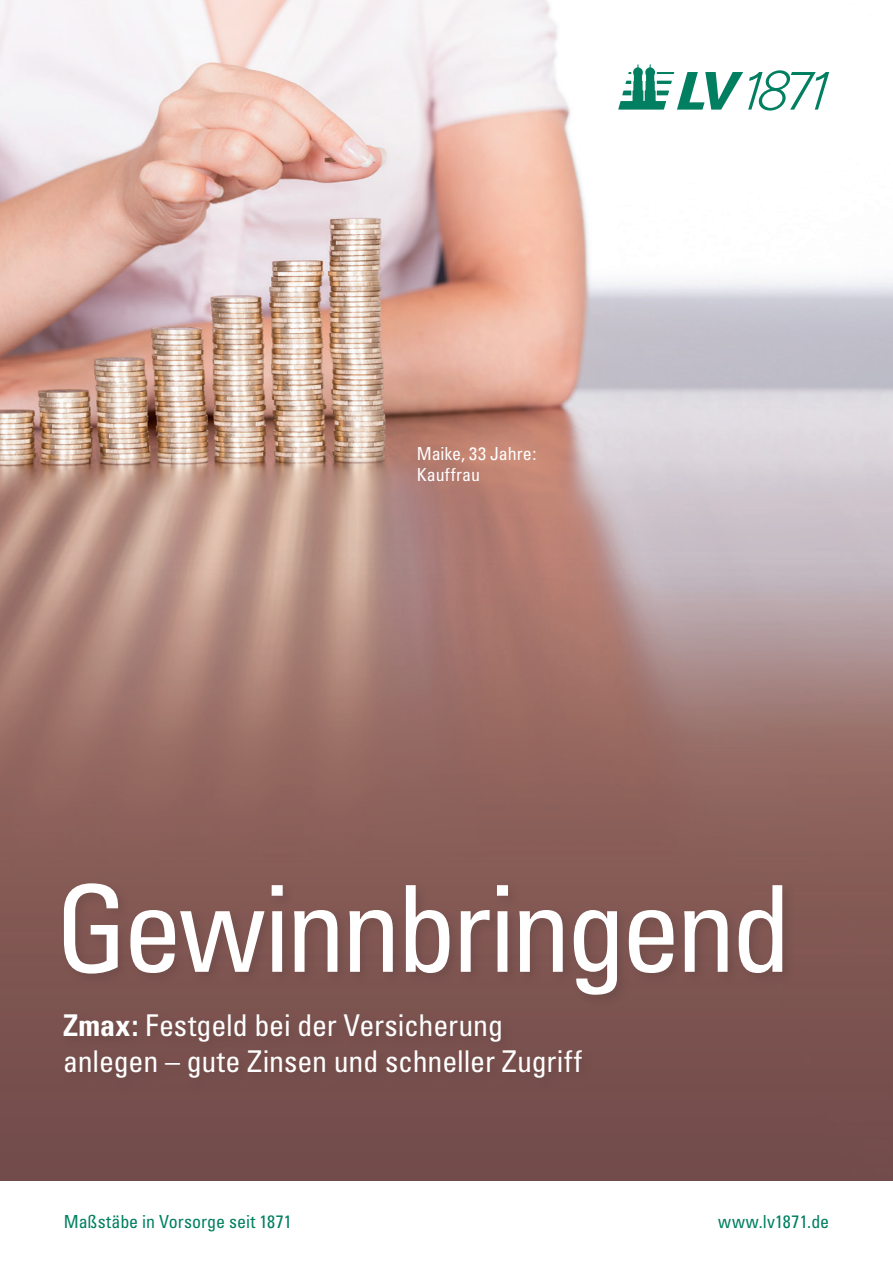
<style>
.page{position:relative;width:893px;height:1263px;background:#fff}
.page>*{position:absolute;margin:0;border:0;box-sizing:border-box;transform-origin:0 0}
.t1{font:condensed 120px "Univers";letter-spacing:-.04em;color:#fff}
.t2{font:condensed 30px/36px "Univers";letter-spacing:-.005em;color:#fff}
.t3{font:condensed 18px "Univers";letter-spacing:.005em;color:#017f60}
.t4{font:condensed 18px/21.6px "Univers";color:#fff}
.s1{font-weight:700}
</style>
<div class="page">
<img style="left:0;top:242px;width:893px;height:939px">
<svg style="left:0;top:0;width:830px;height:242px"></svg>
<div style="left:60px;top:879px;width:736px;height:129px;background:#7d5451"></div>
<div style="left:60px;top:1009px;width:535px;height:83px;background:#774f4c"></div>
<svg style="left:618px;top:64px;width:211px;height:47px"></svg>
<p class="t4" style="left:417px;top:442px;width:121px">Maike, 33 Jahre:<br>Kauffrau</p>
<h1 class="t1" style="left:55px;top:853px;width:738px">Gewinnbringend</h1>
<p class="t2" style="left:63px;top:1007px;width:520px"><span class="s1">Zmax:</span> Festgeld bei der Versicherung anlegen – gute Zinsen und schneller Zugriff</p>
<p class="t3" style="left:64px;top:1211px;width:230px">Maßstäbe in Vorsorge seit 1871</p>
<p class="t3" style="left:718px;top:1211px;width:113px">www.lv1871.de</p>
</div>
